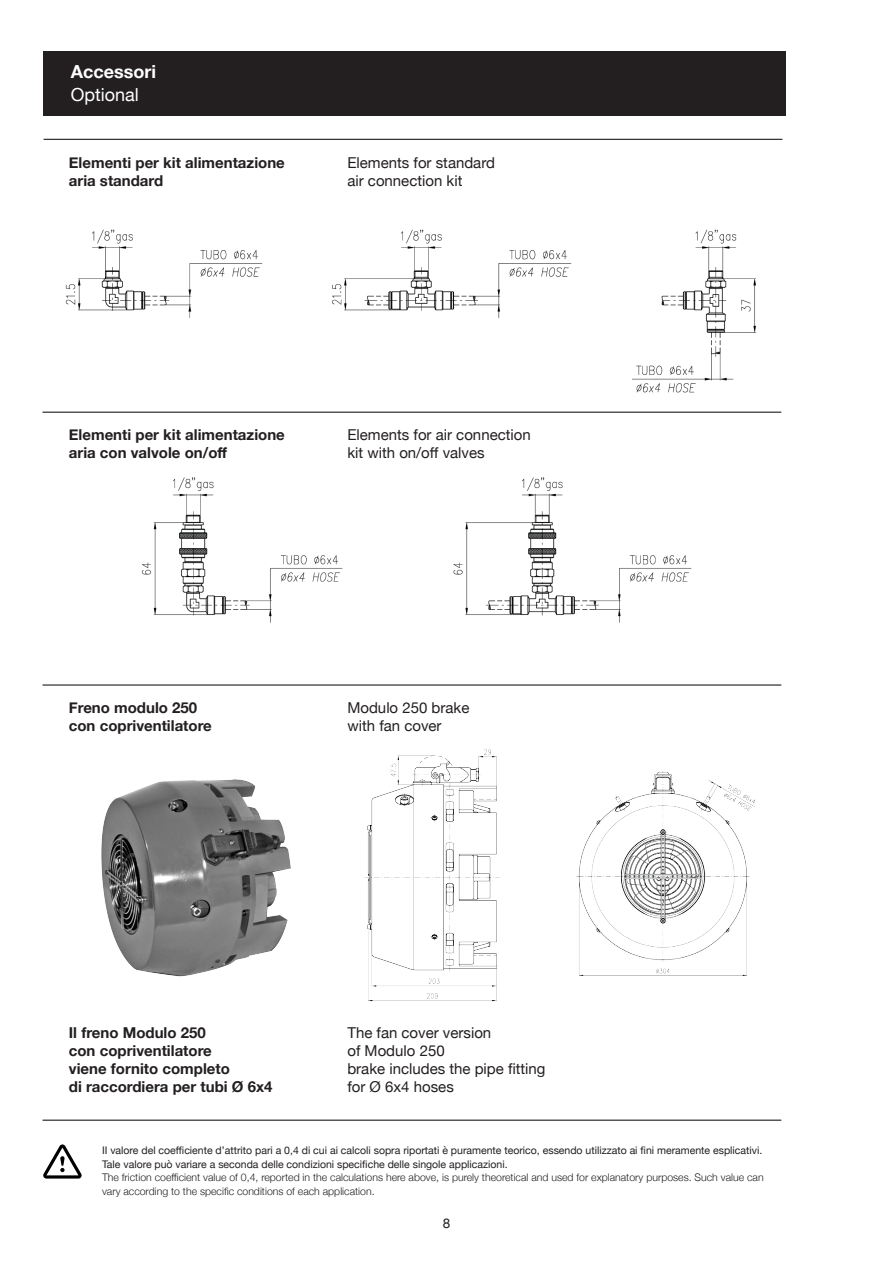
<style>
.page{position:relative;width:893px;height:1263px;background:#fff}
.page>*{position:absolute;margin:0;border:0;box-sizing:border-box;transform-origin:0 0}
.t1{font:700 18px "Helvetica Neue";color:#fff}
.t2{font:18px "Helvetica Neue";color:#fff}
.t3{font:700 15px/18px "Helvetica Neue";color:#231f20}
.t4{font:15px/18px "Helvetica Neue";color:#231f20}
.t5{font:13.5px "Helvetica Neue";color:#231f20}
.t6{font:10.5px/13.5px "Helvetica Neue";color:#231f20}
.t7{font:300 10.5px/13.5px "Helvetica Neue";color:#231f20}
</style>
<div class="page">
<svg style="left:43px;top:1144px;width:39px;height:34px"></svg>
<div style="left:43px;top:51px;width:742px;height:64px;background:#231f20"></div>
<hr style="left:43px;top:685px;width:738px;height:1px;background:#000001">
<hr style="left:43px;top:1120px;width:738px;height:1px;background:#000001">
<hr style="left:43px;top:412px;width:738px;height:1px;background:#000001">
<img style="left:65px;top:229px;width:691px;height:164px">
<hr style="left:44px;top:139px;width:738px;height:1px;background:#000001">
<img style="left:141px;top:477px;width:551px;height:146px">
<img style="left:365px;top:749px;width:135px;height:253px">
<img style="left:576px;top:770px;width:180px;height:206px">
<img style="left:101px;top:779px;width:190px;height:198px">
<h1 class="t1" style="left:71px;top:58px;width:87px">Accessori</h1>
<h1 class="t2" style="left:71px;top:82px;width:70px">Optional</h1>
<h2 class="t3" style="left:69px;top:154px;width:217px">Elementi per kit alimentazione aria standard</h2>
<h2 class="t4" style="left:347px;top:154px;width:149px">Elements for standard air connection kit</h2>
<h2 class="t3" style="left:69px;top:426px;width:217px">Elementi per kit alimentazione aria con valvole on/off</h2>
<h2 class="t4" style="left:347px;top:427px;width:185px">Elements for air connection kit with on/off valves</h2>
<h2 class="t3" style="left:69px;top:699px;width:145px">Freno modulo 250 con copriventilatore</h2>
<h2 class="t4" style="left:347px;top:699px;width:123px">Modulo 250 brake with fan cover</h2>
<h2 class="t3" style="left:69px;top:1024px;width:205px">Il freno Modulo 250<br>con copriventilatore<br>viene fornito completo<br>di raccordiera per tubi Ø 6x4</h2>
<h2 class="t4" style="left:347px;top:1024px;width:200px">The fan cover version<br>of Modulo 250<br>brake includes the pipe fitting for Ø 6x4 hoses</h2>
<p class="t6" style="left:102px;top:1144px;width:662px">II valore del coefficiente d’attrito pari a 0,4 di cui ai calcoli sopra riportati è puramente teorico, essendo utilizzato ai fini meramente esplicativi.<br>Tale valore può variare a seconda delle condizioni specifiche delle singole applicazioni.</p>
<p class="t7" style="left:102px;top:1170px;width:663px">The friction coefficient value of 0,4, reported in the calculations here above, is purely theoretical and used for explanatory purposes. Such value can vary according to the specific conditions of each application.</p>
<p class="t5" style="left:443px;top:1214px;width:9px">8</p>
</div>
